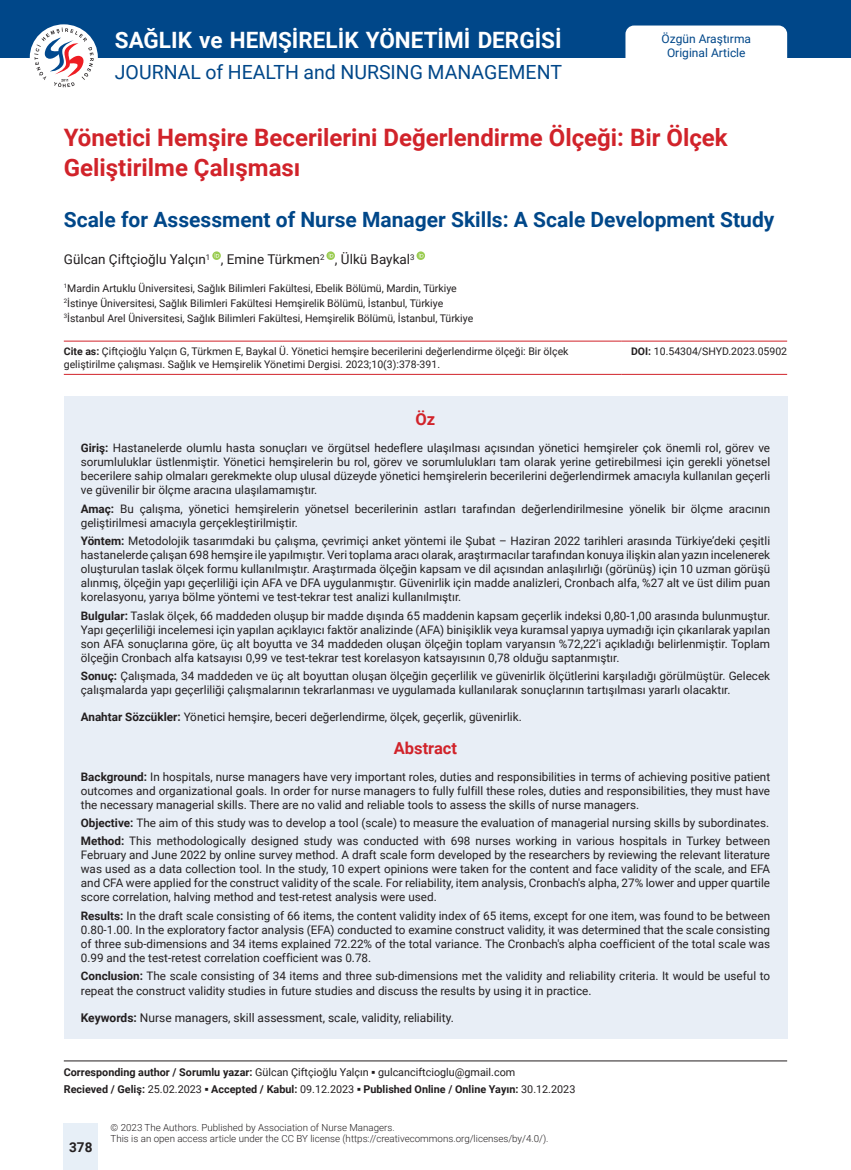
<style>
.page{position:relative;width:851px;height:1170px;background:#fff}
.page>*{position:absolute;margin:0;border:0;box-sizing:border-box;transform-origin:0 0}
.Makale_Başlık_1{font:700 24px/30px "Roboto";color:#d1232a}
.t1{font:700 22.5px "Roboto";color:#fff}
.Makale_Başlık_2{font:700 21px "Roboto";color:#004789}
.t2{font:19.5px "Roboto";color:#004789}
.Öz_başlık{font:700 16.5px "Roboto";color:#d1232a}
.Yazarlar{font:13.5px "Roboto";color:#231f20}
.t3{font:700 13.5px "Roboto";color:#231f20}
.Anahtar_kelimeler{font:12px "Roboto";color:#231f20}
.t4{font:12px/14.4px "Roboto";color:#004789;text-align:center}
.Öz{font:11.7px/14.1px "Roboto";color:#231f20;text-align:justify}
.Anahtar_kelimeler-2{font:11.7px "Roboto";color:#231f20}
.Gelis-Kabul_Tarihleri{font:700 10.8px "Roboto";color:#231f20}
.Correspending_author{font:10.8px "Roboto";color:#231f20}
.Yazar_Kurum{font:10.5px "Roboto";color:#231f20}
.Atıf{font:10.5px/12.6px "Roboto";color:#231f20}
.Cite-as-doi{font:10.5px "Roboto";color:#231f20}
.t5{font:300 9.75px/11.7px "Roboto";color:#231f20}
.s1{font-weight:700}
.s2{font-family:"Palatino Linotype";font-weight:700}
.s3{font-weight:400}
.s4{font-family:"Palatino Linotype"}
</style>
<div class="page">
<div style="left:0;top:0;width:850px;height:57px;background:#004789"></div>
<div style="left:30px;top:24px;width:68px;height:66px;background:#fff;border-radius:50%"></div>
<svg style="left:34px;top:28px;width:60px;height:59px"></svg>
<div style="left:625px;top:26px;width:162px;height:32px;background:#fff"></div>
<div style="left:64px;top:1123px;width:34px;height:46px;background:#e7eff7"></div>
<svg style="left:212px;top:251px;width:9px;height:9px"></svg>
<svg style="left:214px;top:253px;width:5px;height:4px"></svg>
<svg style="left:326px;top:251px;width:9px;height:9px"></svg>
<svg style="left:329px;top:253px;width:4px;height:4px"></svg>
<svg style="left:416px;top:251px;width:9px;height:9px"></svg>
<svg style="left:419px;top:253px;width:4px;height:4px"></svg>
<hr style="left:64px;top:341px;width:557px;height:1px;background:#d1232a">
<hr style="left:621px;top:341px;width:166px;height:1px;background:#d1232a">
<hr style="left:64px;top:374px;width:557px;height:1px;background:#d1232a">
<hr style="left:621px;top:374px;width:166px;height:1px;background:#d1232a">
<div style="left:64px;top:396px;width:723px;height:642px;background:#e8eef6"></div>
<hr style="left:64px;top:1060px;width:723px;height:1px;background:#231f20">
<h2 class="t1" style="left:115px;top:24px;width:448px">SAĞLIK ve HEMŞİRELİK YÖNETİMİ DERGİSİ</h2>
<h3 class="t2" style="left:115px;top:58px;width:448px">JOURNAL of HEALTH and NURSING MANAGEMENT</h3>
<p class="t4" style="left:661px;top:31px;width:91px">Özgün Araştırma<br>Original Article</p>
<p class="Makale_Başlık_1" style="left:64px;top:121px;width:665px">Yönetici Hemşire Becerilerini Değerlendirme Ölçeği: Bir Ölçek<br>Geliştirilme Çalışması</p>
<p class="Makale_Başlık_2" style="left:64px;top:204px;width:712px">Scale for Assessment of Nurse Manager Skills: A Scale Development Study</p>
<p class="Yazarlar" style="left:64px;top:250px;width:352px">Gülcan Çiftçioğlu Yalçın<sup>1</sup> , Emine Türkmen<sup>2</sup> , Ülkü Baykal<sup>3</sup></p>
<p class="Yazar_Kurum" style="left:64px;top:281px;width:394px"><sup>1</sup>Mardin Artuklu Üniversitesi, Sağlık Bilimleri Fakültesi, Ebelik Bölümü, Mardin, Türkiye</p>
<p class="Yazar_Kurum" style="left:64px;top:296px;width:381px"><sup>2</sup>İstinye Üniversitesi, Sağlık Bilimleri Fakültesi Hemşirelik Bölümü, İstanbul, Türkiye</p>
<p class="Yazar_Kurum" style="left:64px;top:311px;width:411px"><sup>3</sup>İstanbul Arel Üniversitesi, Sağlık Bilimleri Fakültesi, Hemşirelik Bölümü, İstanbul, Türkiye</p>
<p class="Atıf" style="left:64px;top:345px;width:506px"><span class="s1">Cite as:</span> Çiftçioğlu Yalçın G, Türkmen E, Baykal Ü. Yönetici hemşire becerilerini değerlendirme ölçeği: Bir ölçek geliştirilme çalışması. Sağlık ve Hemşirelik Yönetimi Dergisi. 2023;10(3):378-391.</p>
<p class="Cite-as-doi" style="left:631px;top:344px;width:157px"><span class="s1">DOI:</span> 10.54304/SHYD.2023.05902</p>
<p class="Öz_başlık" style="left:415px;top:408px;width:21px">Öz</p>
<p class="Öz" style="left:81px;top:440px;width:690px"><span class="s1">Giriş:</span> Hastanelerde olumlu hasta sonuçları ve örgütsel hedeflere ulaşılması açısından yönetici hemşireler çok önemli rol, görev ve sorumluluklar üstlenmiştir. Yönetici hemşirelerin bu rol, görev ve sorumlulukları tam olarak yerine getirebilmesi için gerekli yönetsel becerilere sahip olmaları gerekmekte olup ulusal düzeyde yönetici hemşirelerin becerilerini değerlendirmek amacıyla kullanılan geçerli ve güvenilir bir ölçme aracına ulaşılamamıştır.</p>
<p class="Öz" style="left:81px;top:501px;width:690px"><span class="s1">Amaç:</span> Bu çalışma, yönetici hemşirelerin yönetsel becerilerinin astları tarafından değerlendirilmesine yönelik bir ölçme aracının geliştirilmesi amacıyla gerçekleştirilmiştir.</p>
<p class="Öz" style="left:81px;top:533px;width:690px"><span class="s1">Yöntem:</span> Metodolojik tasarımdaki bu çalışma, çevrimiçi anket yöntemi ile Şubat – Haziran 2022 tarihleri arasında Türkiye’deki çeşitli hastanelerde çalışan 698 hemşire ile yapılmıştır. Veri toplama aracı olarak, araştırmacılar tarafından konuya ilişkin alan yazın incelenerek oluşturulan taslak ölçek formu kullanılmıştır. Araştırmada ölçeğin kapsam ve dil açısından anlaşılırlığı (görünüş) için 10 uzman görüşü alınmış, ölçeğin yapı geçerliliği için AFA ve DFA uygulanmıştır. Güvenirlik için madde analizleri, Cronbach alfa, %27 alt ve üst dilim puan korelasyonu, yarıya bölme yöntemi ve test-tekrar test analizi kullanılmıştır.</p>
<p class="Öz" style="left:81px;top:608px;width:690px"><span class="s1">Bulgular:</span> Taslak ölçek, 66 maddeden oluşup bir madde dışında 65 maddenin kapsam geçerlik indeksi 0,80-1,00 arasında bulunmuştur.<br>Yapı geçerliliği incelemesi için yapılan açıklayıcı faktör analizinde (AFA) binişiklik veya kuramsal yapıya uymadığı için çıkarılarak yapılan son AFA sonuçlarına göre, üç alt boyutta ve 34 maddeden oluşan ölçeğin toplam varyansın %72,22’i açıkladığı belirlenmiştir. Toplam ölçeğin Cronbach alfa katsayısı 0,99 ve test-tekrar test korelasyon katsayısının 0,78 olduğu saptanmıştır.</p>
<p class="Öz" style="left:81px;top:668px;width:690px"><span class="s1">Sonuç:</span> Çalışmada, 34 maddeden ve üç alt boyuttan oluşan ölçeğin geçerlilik ve güvenirlik ölçütlerini karşıladığı görülmüştür. Gelecek çalışmalarda yapı geçerliliği çalışmalarının tekrarlanması ve uygulamada kullanılarak sonuçlarının tartışılması yararlı olacaktır.</p>
<p class="Anahtar_kelimeler-2" style="left:81px;top:708px;width:442px"><span class="s1">Anahtar Sözcükler:</span> Yönetici hemşire, beceri değerlendirme, ölçek, geçerlik, güvenirlik.</p>
<p class="Öz_başlık" style="left:394px;top:736px;width:65px">Abstract</p>
<p class="Öz" style="left:81px;top:768px;width:690px"><span class="s1">Background:</span> In hospitals, nurse managers have very important roles, duties and responsibilities in terms of achieving positive patient outcomes and organizational goals. In order for nurse managers to fully fulfill these roles, duties and responsibilities, they must have the necessary managerial skills. There are no valid and reliable tools to assess the skills of nurse managers.</p>
<p class="Öz" style="left:81px;top:815px;width:689px"><span class="s1">Objective:</span> The aim of this study was to develop a tool (scale) to measure the evaluation of managerial nursing skills by subordinates.</p>
<p class="Öz" style="left:81px;top:833px;width:690px"><span class="s1">Method:</span> This methodologically designed study was conducted with 698 nurses working in various hospitals in Turkey between February and June 2022 by online survey method. A draft scale form developed by the researchers by reviewing the relevant literature was used as a data collection tool. In the study, 10 expert opinions were taken for the content and face validity of the scale, and EFA and CFA were applied for the construct validity of the scale. For reliability, item analysis, Cronbach's alpha, 27% lower and upper quartile score correlation, halving method and test-retest analysis were used.</p>
<p class="Öz" style="left:81px;top:908px;width:690px"><span class="s1">Results:</span> In the draft scale consisting of 66 items, the content validity index of 65 items, except for one item, was found to be between 0.80-1.00. In the exploratory factor analysis (EFA) conducted to examine construct validity, it was determined that the scale consisting of three sub-dimensions and 34 items explained 72.22% of the total variance. The Cronbach's alpha coefficient of the total scale was 0.99 and the test-retest correlation coefficient was 0.78.</p>
<p class="Öz" style="left:81px;top:968px;width:690px"><span class="s1">Conclusion:</span> The scale consisting of 34 items and three sub-dimensions met the validity and reliability criteria. It would be useful to repeat the construct validity studies in future studies and discuss the results by using it in practice.</p>
<p class="Anahtar_kelimeler" style="left:81px;top:1009px;width:374px"><span class="s1">Keywords:</span> Nurse managers, skill assessment, scale, validity, reliability.</p>
<p class="Correspending_author" style="left:64px;top:1064px;width:453px"><span class="s1">Corresponding author / Sorumlu yazar:</span> Gülcan Çiftçioğlu Yalçın <span class="s2">▪</span> gulcanciftcioglu@gmail.com</p>
<p class="Gelis-Kabul_Tarihleri" style="left:64px;top:1081px;width:513px">Recieved / Geliş: <span class="s3">25.02.2023</span> <span class="s4">▪</span> Accepted / Kabul: <span class="s3">09.12.2023</span> <span class="s4">▪</span> Published Online / Online Yayın: <span class="s3">30.12.2023</span></p>
<p class="t3" style="left:69px;top:1137px;width:25px">378</p>
<p class="t5" style="left:111px;top:1120px;width:439px">© 2023 The Authors. Published by Association of Nurse Managers.<br>This is an open access article under the CC BY license (https://creativecommons.org/licenses/by/4.0/).</p>
</div>
